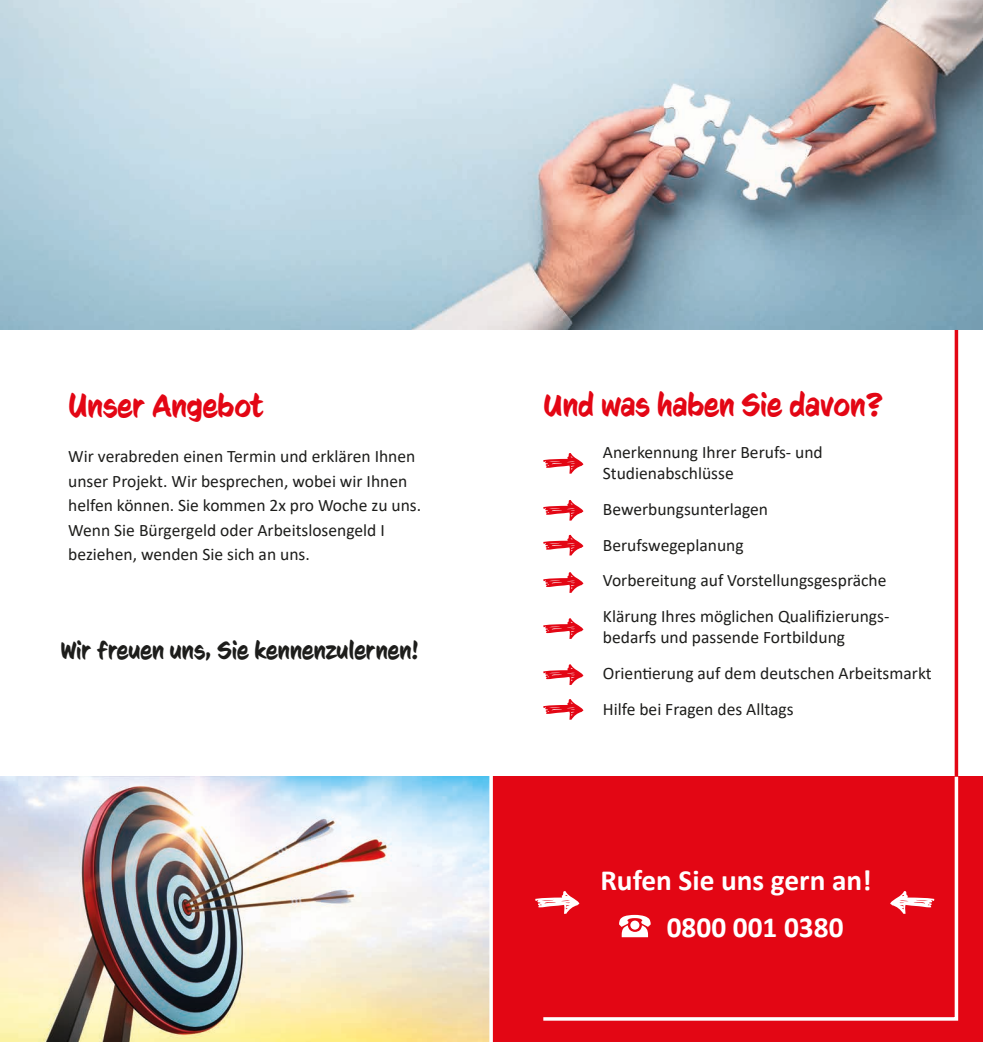
<style>
.page{position:relative;width:983px;height:1042px;background:#fff}
.page>*{position:absolute;margin:0;border:0;box-sizing:border-box;transform-origin:0 0}
.t1{font:31.5px "CC Sign Language";color:#e30614}
.t2{font:700 29.22px/47.1px "Calibri";color:#fff}
.t3{font:24.5px "CC Sign Language";color:#1d1d1b}
.t4{font:17.5px/35.9px "Calibri";color:#1d1d1b}
.s1{font-size:35.35px}
</style>
<div class="page">
<img style="left:0;top:776px;width:489px;height:266px">
<img style="left:0;top:0;width:982px;height:330px">
<svg style="left:543px;top:453px;width:40px;height:21px"></svg>
<svg style="left:543px;top:534px;width:40px;height:22px"></svg>
<svg style="left:543px;top:572px;width:40px;height:21px"></svg>
<svg style="left:543px;top:618px;width:40px;height:21px"></svg>
<div style="left:491px;top:776px;width:491px;height:266px;background:#e30614"></div>
<svg style="left:543px;top:773px;width:416px;height:248px"></svg>
<hr style="left:954px;top:330px;width:3px;height:446px;background:#e30614">
<hr style="left:489px;top:768px;width:3px;height:274px;background:#fff">
<svg style="left:543px;top:500px;width:40px;height:21px"></svg>
<svg style="left:543px;top:699px;width:40px;height:21px"></svg>
<svg style="left:543px;top:664px;width:40px;height:21px"></svg>
<svg style="left:535px;top:890px;width:44px;height:24px"></svg>
<svg style="left:619px;top:915px;width:31px;height:22px"></svg>
<svg style="left:890px;top:890px;width:44px;height:24px"></svg>
<h1 class="t1" style="left:68px;top:389px;width:196px"><span class="s1">U</span>nser Angebot</h1>
<p class="t4" style="left:68px;top:444px;width:354px;line-height:24.5px">Wir verabreden einen Termin und erklären Ihnen unser Projekt. Wir besprechen, wobei wir Ihnen helfen können. Sie kommen 2x pro Woche zu uns.<br>Wenn Sie Bürgergeld oder Arbeitslosengeld I beziehen, wenden Sie sich an uns.</p>
<h3 class="t3" style="left:61px;top:637px;width:360px">Wir freuen uns, Sie kennenzulernen!</h3>
<h1 class="t1" style="left:543px;top:387px;width:341px">Und was haben Sie davon?</h1>
<p class="t4" style="left:602px;top:441px;width:221px;line-height:21px">Anerkennung Ihrer Berufs- und<br>Studienabschlüsse</p>
<p class="t4" style="left:602px;top:490px;width:288px">Bewerbungsunterlagen<br>Berufswegeplanung<br>Vorbereitung auf Vorstellungsgespräche<br>Klärung Ihres möglichen Qualifizierungs-</p>
<p class="t4" style="left:602px;top:619px;width:330px">bedarfs und passende Fortbildung<br>Orientierung auf dem deutschen Arbeitsmarkt<br>Hilfe bei Fragen des Alltags</p>
<h2 class="t2" style="left:666px;top:856px;width:206px;text-indent:-66px">Rufen Sie uns gern an!<br>0800 001 0380</h2>
</div>
